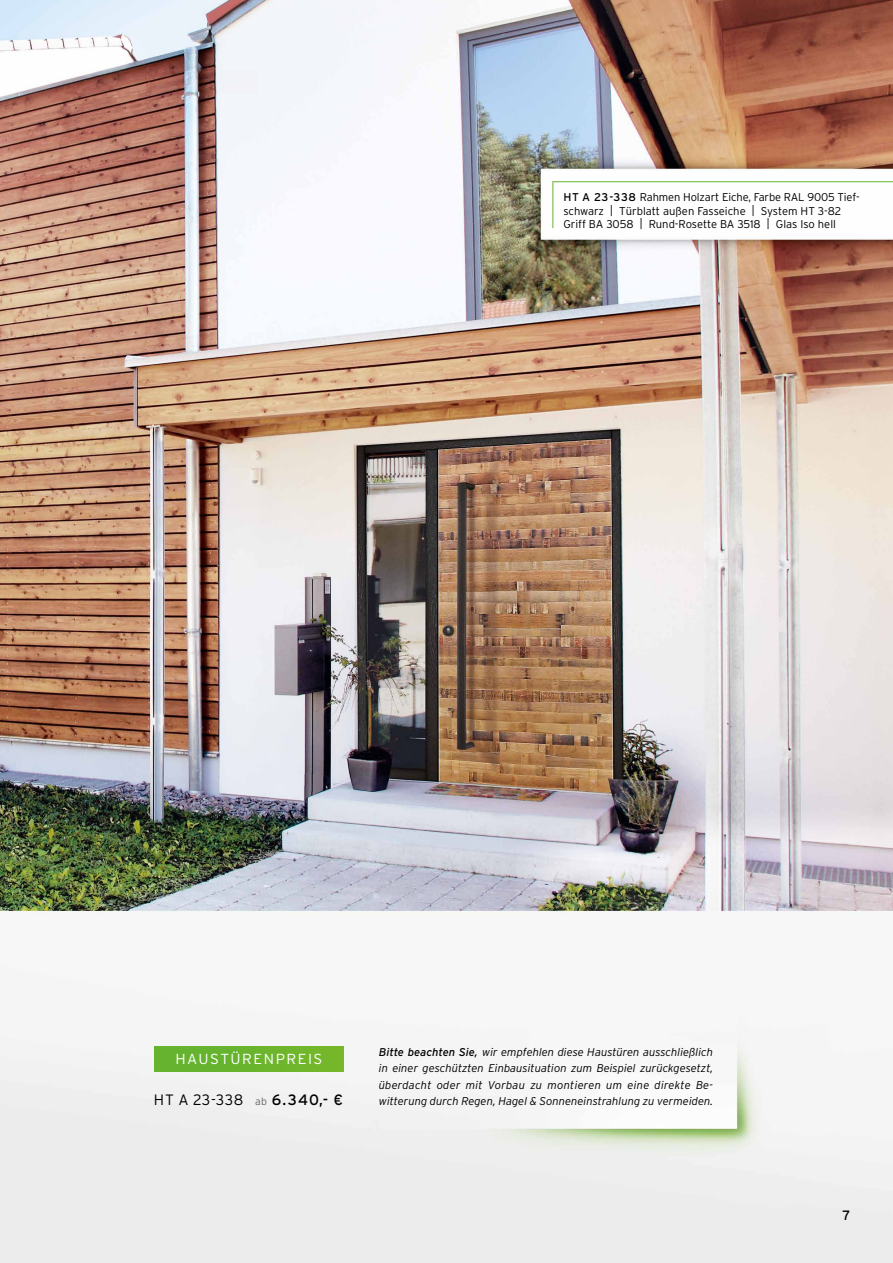
<style>
.page{position:relative;width:893px;height:1263px;background:#fff}
.page>*{position:absolute;margin:0;border:0;box-sizing:border-box;transform-origin:0 0}
.t1{font:300 15px "Interstate";letter-spacing:.035em;color:#000}
.t2{font:300 14.55px "Interstate";letter-spacing:.1em;color:#fff}
.t3{font:13.5px "Interstate";color:#000}
.t4{font:italic 300 11.25px/16.5px "Interstate";color:#000;text-align:justify}
.t5{font:300 11.25px/13.5px "Interstate";letter-spacing:-.01em;color:#000}
.s1{font-weight:400}
.s2{font-size:10.5px;color:#646363}
</style>
<div class="page">
<img style="left:0;top:0;width:893px;height:1263px">
<svg style="left:552px;top:181px;width:341px;height:48px"></svg>
<div style="left:155px;top:1046px;width:188px;height:25px;background:#69b42d"></div>
<p class="t5" style="left:563px;top:190px;width:298px"><span class="s1">HT A 23-338</span> Rahmen Holzart Eiche, Farbe RAL 9005 Tief&shy;schwarz | Türblatt außen Fasseiche | System HT 3-82<br>Griff BA 3058 | Rund-Rosette BA 3518 | Glas Iso hell</p>
<p class="t2" style="left:175px;top:1051px;width:149px">HAUSTÜRENPREIS</p>
<h1 class="t1" style="left:154px;top:1091px;width:191px">HT A 23-338 <span class="s2">ab</span> <span class="s1">6.340,- €</span></h1>
<p class="t4" style="left:379px;top:1043px;width:336px"><span class="s1">Bitte beachten Sie,</span> wir empfehlen diese Haustüren ausschließlich in einer geschützten Einbausituation zum Beispiel zurückgesetzt, überdacht oder mit Vorbau zu montieren um eine direkte Be&shy;witterung durch Regen, Hagel &amp; Sonneneinstrahlung zu vermeiden.</p>
<p class="t3" style="left:842px;top:1208px;width:10px">7</p>
</div>
